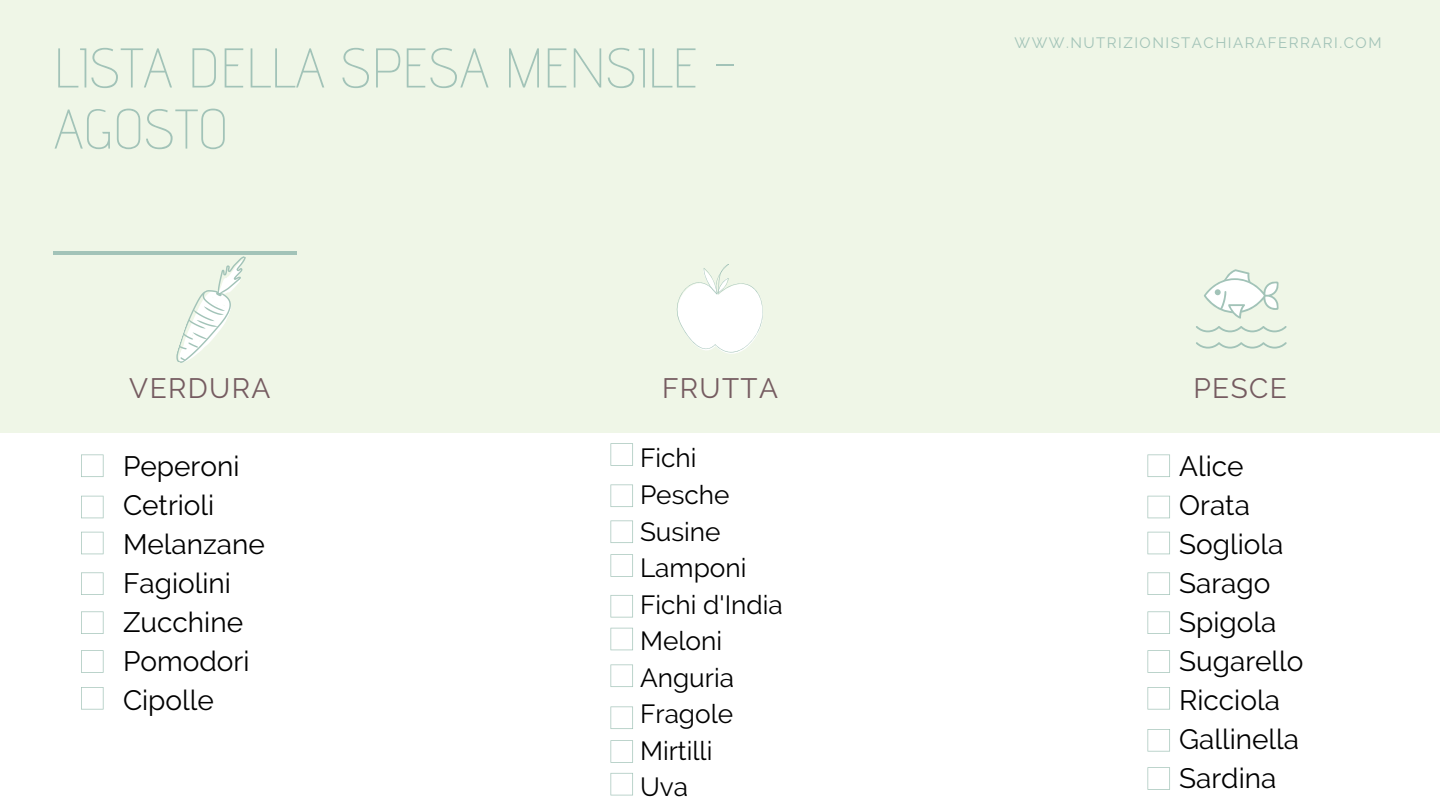
<style>
.page{position:relative;width:1440px;height:810px;background:#fff}
.page>*{position:absolute;margin:0;border:0;box-sizing:border-box;transform-origin:0 0}
.t1{font:200 55.9px/61.1px "Advent Pro";color:#a2c3b8}
.t2{font:28px/39px "Raleway";color:#000}
.t3{font:28px "Raleway";letter-spacing:.05em;color:#755b60}
.t4{font:26.2px/36.5px "Raleway";color:#000}
.t5{font:15px "Raleway";letter-spacing:.1em;color:#a2c3b8}
</style>
<div class="page">
<div style="left:0;top:0;width:1440px;height:433px;background:#eff6e7"></div>
<hr style="left:54px;top:251px;width:243px;height:3px;background:#a2c3b8">
<svg style="left:81px;top:454px;width:23px;height:23px"></svg>
<svg style="left:1196px;top:326px;width:91px;height:23px"></svg>
<svg style="left:1204px;top:269px;width:75px;height:50px"></svg>
<svg style="left:81px;top:496px;width:23px;height:22px"></svg>
<svg style="left:81px;top:532px;width:23px;height:22px"></svg>
<svg style="left:174px;top:254px;width:74px;height:109px"></svg>
<svg style="left:677px;top:264px;width:86px;height:90px"></svg>
<svg style="left:81px;top:572px;width:23px;height:23px"></svg>
<svg style="left:81px;top:611px;width:23px;height:23px"></svg>
<svg style="left:81px;top:650px;width:23px;height:23px"></svg>
<svg style="left:81px;top:687px;width:23px;height:23px"></svg>
<svg style="left:610px;top:443px;width:23px;height:23px"></svg>
<svg style="left:610px;top:484px;width:23px;height:23px"></svg>
<svg style="left:610px;top:520px;width:23px;height:23px"></svg>
<svg style="left:610px;top:554px;width:23px;height:23px"></svg>
<svg style="left:610px;top:595px;width:23px;height:22px"></svg>
<svg style="left:610px;top:628px;width:23px;height:22px"></svg>
<svg style="left:610px;top:664px;width:23px;height:23px"></svg>
<svg style="left:610px;top:706px;width:23px;height:23px"></svg>
<svg style="left:1148px;top:454px;width:22px;height:23px"></svg>
<svg style="left:1148px;top:496px;width:22px;height:22px"></svg>
<svg style="left:1148px;top:532px;width:22px;height:22px"></svg>
<svg style="left:1148px;top:572px;width:22px;height:23px"></svg>
<svg style="left:1148px;top:611px;width:22px;height:23px"></svg>
<svg style="left:1148px;top:650px;width:22px;height:23px"></svg>
<svg style="left:1148px;top:687px;width:22px;height:23px"></svg>
<svg style="left:1148px;top:729px;width:22px;height:23px"></svg>
<svg style="left:1148px;top:767px;width:22px;height:23px"></svg>
<svg style="left:610px;top:740px;width:23px;height:23px"></svg>
<svg style="left:610px;top:773px;width:23px;height:22px"></svg>
<h1 class="t1" style="left:54px;top:36px;width:685px">LISTA DELLA SPESA MENSILE -<br>AGOSTO</h1>
<p class="t5" style="left:1014px;top:34px;width:369px">WWW.NUTRIZIONISTACHIARAFERRARI.COM</p>
<p class="t3" style="left:129px;top:372px;width:143px">VERDURA</p>
<p class="t3" style="left:662px;top:372px;width:117px">FRUTTA</p>
<p class="t3" style="left:1193px;top:372px;width:95px">PESCE</p>
<p class="t2" style="left:123px;top:447px;width:143px">Peperoni<br>Cetrioli<br>Melanzane<br>Fagiolini<br>Zucchine<br>Pomodori<br>Cipolle</p>
<p class="t4" style="left:640px;top:440px;width:144px">Fichi<br>Pesche<br>Susine<br>Lamponi<br>Fichi d'India<br>Meloni<br>Anguria<br>Fragole<br>Mirtilli<br>Uva</p>
<p class="t2" style="left:1179px;top:447px;width:126px">Alice<br>Orata<br>Sogliola<br>Sarago<br>Spigola<br>Sugarello<br>Ricciola<br>Gallinella<br>Sardina</p>
</div>
